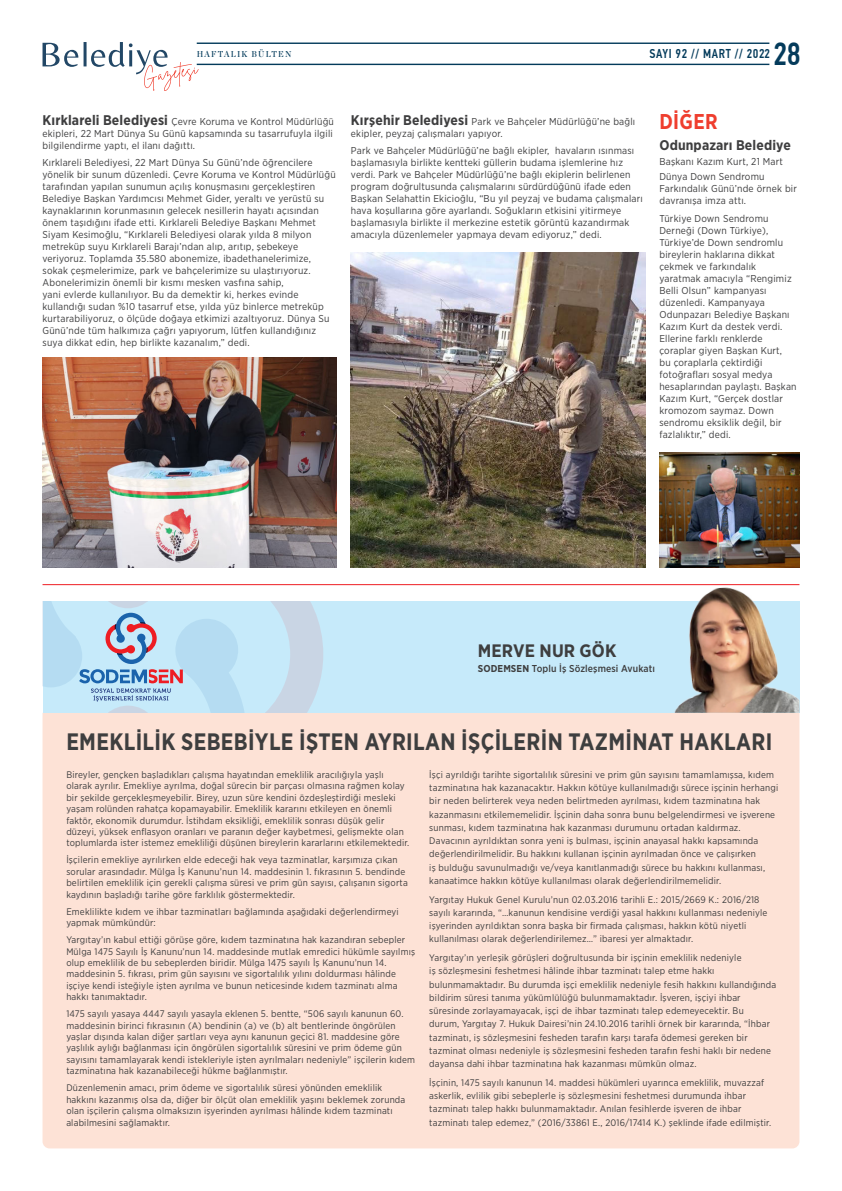
<style>
.page{position:relative;width:842px;height:1191px;background:#fff}
.page>*{position:absolute;margin:0;border:0;box-sizing:border-box;transform-origin:0 0}
.t1{font:500 32.1px "PF Din Text Cond Pro";color:#043b5b;scale:.93 1}
.t2{font:700 23.8px "Gotham Narrow";letter-spacing:.015em;color:#3e3e3f;scale:.93 1}
.t3{font:700 21.4px "Gotham Narrow";letter-spacing:.02em;color:#ef3e2e;scale:.93 1}
.t4{font:700 18px "Gotham Narrow";letter-spacing:.01em;color:#3e3e3f}
.t5{font:700 14px "Gotham Narrow";letter-spacing:.01em;color:#3e3e3f}
.t6{font:500 12.8px "PF Din Text Cond Pro";letter-spacing:.05em;color:#043b5b;scale:.93 1}
.t7{font:10px/12px "Gotham Narrow";letter-spacing:.02em;color:#3e3e3f}
.t8{font:500 10px "Gotham Narrow";letter-spacing:.01em;color:#3e3e3f}
.t9{font:9.5px/11.4px "Gotham Narrow";letter-spacing:.02em;color:#3e3e3f}
.t10{font:8.6px "Chronicle Display Semi";letter-spacing:.15em;color:#043b5b;scale:.93 1}
.s1{font-weight:700;font-size:14px}
.s2{font-weight:700}
</style>
<div class="page">
<hr style="left:197px;top:64px;width:572px;height:1px;background:#043b5b">
<hr style="left:197px;top:43px;width:572px;height:1px;background:#043b5b">
<svg style="left:43px;top:42px;width:156px;height:49px"></svg>
<img style="left:43px;top:357px;width:294px;height:210px">
<img style="left:659px;top:452px;width:140px;height:115px">
<div style="left:43px;top:713px;width:756px;height:435px;background:#fde2d6"></div>
<div style="left:43px;top:601px;width:756px;height:111px;background:#c6eafa"></div>
<svg style="left:43px;top:601px;width:280px;height:111px"></svg>
<hr style="left:43px;top:584px;width:756px;height:1px;background:#ee1d23">
<img style="left:640px;top:584px;width:159px;height:129px">
<img style="left:351px;top:253px;width:294px;height:314px">
<p class="t10" style="left:197px;top:49px;width:103px">HAFTALIK BÜLTEN</p>
<h3 class="t6" style="left:649px;top:46px;width:131px">SAYI 92 // MART // 2022</h3>
<h1 class="t1" style="left:773px;top:38px;width:31px">28</h1>
<p class="t7" style="left:43px;top:115px;width:293px;text-align:justify"><span class="s1">Kırklareli Belediyesi</span> Çevre Koruma ve Kontrol Müdürlüğü ekipleri, 22 Mart Dünya Su Günü kapsamında su tasarrufuyla ilgili bilgilendirme yaptı, el ilanı dağıttı.</p>
<p class="t7" style="left:43px;top:157px;width:295px">Kırklareli Belediyesi, 22 Mart Dünya Su Günü’nde öğrencilere yönelik bir sunum düzenledi. Çevre Koruma ve Kontrol Müdürlüğü tarafından yapılan sunumun açılış konuşmasını gerçekleştiren Belediye Başkan Yardımcısı Mehmet Gider, yeraltı ve yerüstü su kaynaklarının korunmasının gelecek nesillerin hayatı açısından önem taşıdığını ifade etti. Kırklareli Belediye Başkanı Mehmet Siyam Kesimoğlu, “Kırklareli Belediyesi olarak yılda 8 milyon metreküp suyu Kırklareli Barajı’ndan alıp, arıtıp, şebekeye veriyoruz. Toplamda 35.580 abonemize, ibadethanelerimize, sokak çeşmelerimize, park ve bahçelerimize su ulaştırıyoruz.<br>Abonelerimizin önemli bir kısmı mesken vasfına sahip,<br>yani evlerde kullanılıyor. Bu da demektir ki, herkes evinde kullandığı sudan %10 tasarruf etse, yılda yüz binlerce metreküp kurtarabiliyoruz, o ölçüde doğaya etkimizi azaltıyoruz. Dünya Su Günü’nde tüm halkımıza çağrı yapıyorum, lütfen kullandığınız suya dikkat edin, hep birlikte kazanalım,” dedi.</p>
<p class="t7" style="left:351px;top:115px;width:286px"><span class="s1">Kırşehir Belediyesi</span> Park ve Bahçeler Müdürlüğü’ne bağlı ekipler, peyzaj çalışmaları yapıyor.</p>
<p class="t7" style="left:351px;top:145px;width:293px">Park ve Bahçeler Müdürlüğü’ne bağlı ekipler, havaların ısınması başlamasıyla birlikte kentteki güllerin budama işlemlerine hız verdi. Park ve Bahçeler Müdürlüğü’ne bağlı ekiplerin belirlenen program doğrultusunda çalışmalarını sürdürdüğünü ifade eden Başkan Selahattin Ekicioğlu, “Bu yıl peyzaj ve budama çalışmaları hava koşullarına göre ayarlandı. Soğukların etkisini yitirmeye başlamasıyla birlikte il merkezine estetik görüntü kazandırmak amacıyla düzenlemeler yapmaya devam ediyoruz,” dedi.</p>
<h3 class="t3" style="left:659px;top:110px;width:64px">DİĞER</h3>
<h3 class="t5" style="left:659px;top:138px;width:133px">Odunpazarı Belediye</h3>
<p class="t7" style="left:659px;top:154px;width:125px;line-height:15px">Başkanı Kazım Kurt, 21 Mart<br>Dünya Down Sendromu</p>
<p class="t7" style="left:659px;top:183px;width:139px">Farkındalık Günü’nde örnek bir davranışa imza attı.</p>
<p class="t7" style="left:659px;top:212px;width:139px">Türkiye Down Sendromu<br>Derneği (Down Türkiye),<br>Türkiye’de Down sendromlu bireylerin haklarına dikkat çekmek ve farkındalık yaratmak amacıyla “Rengimiz<br>Belli Olsun” kampanyası düzenledi. Kampanyaya<br>Odunpazarı Belediye Başkanı<br>Kazım Kurt da destek verdi.<br>Ellerine farklı renklerde çoraplar giyen Başkan Kurt,<br>bu çoraplarla çektirdiği fotoğrafları sosyal medya hesaplarından paylaştı. Başkan<br>Kazım Kurt, “Gerçek dostlar kromozom saymaz. Down sendromu eksiklik değil, bir fazlalıktır,” dedi.</p>
<h3 class="t4" style="left:478px;top:641px;width:140px">MERVE NUR GÖK</h3>
<p class="t8" style="left:478px;top:663px;width:179px"><span class="s2">SODEMSEN</span> Toplu İş Sözleşmesi Avukatı</p>
<h2 class="t2" style="left:66px;top:729px;width:760px">EMEKLİLİK SEBEBİYLE İŞTEN AYRILAN İŞÇİLERİN TAZMİNAT HAKLARI</h2>
<p class="t9" style="left:66px;top:769px;width:344px">Bireyler, gençken başladıkları çalışma hayatından emeklilik aracılığıyla yaşlı olarak ayrılır. Emekliye ayrılma, doğal sürecin bir parçası olmasına rağmen kolay bir şekilde gerçekleşmeyebilir. Birey, uzun süre kendini özdeşleştirdiği mesleki yaşam rolünden rahatça kopamayabilir. Emeklilik kararını etkileyen en önemli faktör, ekonomik durumdur. İstihdam eksikliği, emeklilik sonrası düşük gelir düzeyi, yüksek enflasyon oranları ve paranın değer kaybetmesi, gelişmekte olan toplumlarda ister istemez emekliliği düşünen bireylerin kararlarını etkilemektedir.</p>
<p class="t9" style="left:66px;top:854px;width:343px">İşçilerin emekliye ayrılırken elde edeceği hak veya tazminatlar, karşımıza çıkan sorular arasındadır. Mülga İş Kanunu’nun 14. maddesinin 1. fıkrasının 5. bendinde belirtilen emeklilik için gerekli çalışma süresi ve prim gün sayısı, çalışanın sigorta kaydının başladığı tarihe göre farklılık göstermektedir.</p>
<p class="t9" style="left:66px;top:905px;width:334px">Emeklilikte kıdem ve ihbar tazminatları bağlamında aşağıdaki değerlendirmeyi yapmak mümkündür:</p>
<p class="t9" style="left:66px;top:934px;width:350px">Yargıtay’ın kabul ettiği görüşe göre, kıdem tazminatına hak kazandıran sebepler Mülga 1475 Sayılı İş Kanunu’nun 14. maddesinde mutlak emredici hükümle sayılmış olup emeklilik de bu sebeplerden biridir. Mülga 1475 sayılı İş Kanunu’nun 14. maddesinin 5. fıkrası, prim gün sayısını ve sigortalılık yılını doldurması hâlinde işçiye kendi isteğiyle işten ayrılma ve bunun neticesinde kıdem tazminatı alma hakkı tanımaktadır.</p>
<p class="t9" style="left:66px;top:1008px;width:350px">1475 sayılı yasaya 4447 sayılı yasayla eklenen 5. bentte, “506 sayılı kanunun 60. maddesinin birinci fıkrasının (A) bendinin (a) ve (b) alt bentlerinde öngörülen yaşlar dışında kalan diğer şartları veya aynı kanunun geçici 81. maddesine göre yaşlılık aylığı bağlanması için öngörülen sigortalılık süresini ve prim ödeme gün sayısını tamamlayarak kendi istekleriyle işten ayrılmaları nedeniyle” işçilerin kıdem tazminatına hak kazanabileceği hükme bağlanmıştır.</p>
<p class="t9" style="left:66px;top:1082px;width:340px">Düzenlemenin amacı, prim ödeme ve sigortalılık süresi yönünden emeklilik hakkını kazanmış olsa da, diğer bir ölçüt olan emeklilik yaşını beklemek zorunda olan işçilerin çalışma olmaksızın işyerinden ayrılması hâlinde kıdem tazminatı alabilmesini sağlamaktır.</p>
<p class="t9" style="left:429px;top:768px;width:350px;line-height:13.2px">İşçi ayrıldığı tarihte sigortalılık süresini ve prim gün sayısını tamamlamışsa, kıdem tazminatına hak kazanacaktır. Hakkın kötüye kullanılmadığı sürece işçinin herhangi bir neden belirterek veya neden belirtmeden ayrılması, kıdem tazminatına hak kazanmasını etkilememelidir. İşçinin daha sonra bunu belgelendirmesi ve işverene sunması, kıdem tazminatına hak kazanması durumunu ortadan kaldırmaz.<br>Davacının ayrıldıktan sonra yeni iş bulması, işçinin anayasal hakkı kapsamında değerlendirilmelidir. Bu hakkını kullanan işçinin ayrılmadan önce ve çalışırken<br>iş bulduğu savunulmadığı ve/veya kanıtlanmadığı sürece bu hakkını kullanması, kanaatimce hakkın kötüye kullanılması olarak değerlendirilmemelidir.</p>
<p class="t9" style="left:429px;top:892px;width:340px;line-height:13.2px">Yargıtay Hukuk Genel Kurulu’nun 02.03.2016 tarihli E.: 2015/2669 K.: 2016/218 sayılı kararında, “…kanunun kendisine verdiği yasal hakkını kullanması nedeniyle işyerinden ayrıldıktan sonra başka bir firmada çalışması, hakkın kötü niyetli kullanılması olarak değerlendirilemez…” ibaresi yer almaktadır.</p>
<p class="t9" style="left:429px;top:951px;width:348px;line-height:13.2px">Yargıtay’ın yerleşik görüşleri doğrultusunda bir işçinin emeklilik nedeniyle<br>iş sözleşmesini feshetmesi hâlinde ihbar tazminatı talep etme hakkı bulunmamaktadır. Bu durumda işçi emeklilik nedeniyle fesih hakkını kullandığında bildirim süresi tanıma yükümlülüğü bulunmamaktadır. İşveren, işçiyi ihbar süresinde zorlayamayacak, işçi de ihbar tazminatı talep edemeyecektir. Bu<br>durum, Yargıtay 7. Hukuk Dairesi’nin 24.10.2016 tarihli örnek bir kararında, “İhbar tazminatı, iş sözleşmesini fesheden tarafın karşı tarafa ödemesi gereken bir tazminat olması nedeniyle iş sözleşmesini fesheden tarafın feshi haklı bir nedene dayansa dahi ihbar tazminatına hak kazanması mümkün olmaz.</p>
<p class="t9" style="left:429px;top:1076px;width:343px;line-height:13.2px">İşçinin, 1475 sayılı kanunun 14. maddesi hükümleri uyarınca emeklilik, muvazzaf askerlik, evlilik gibi sebeplerle iş sözleşmesini feshetmesi durumunda ihbar tazminatı talep hakkı bulunmamaktadır. Anılan fesihlerde işveren de ihbar tazminatı talep edemez,” (2016/33861 E., 2016/17414 K.) şeklinde ifade edilmiştir.</p>
</div>
